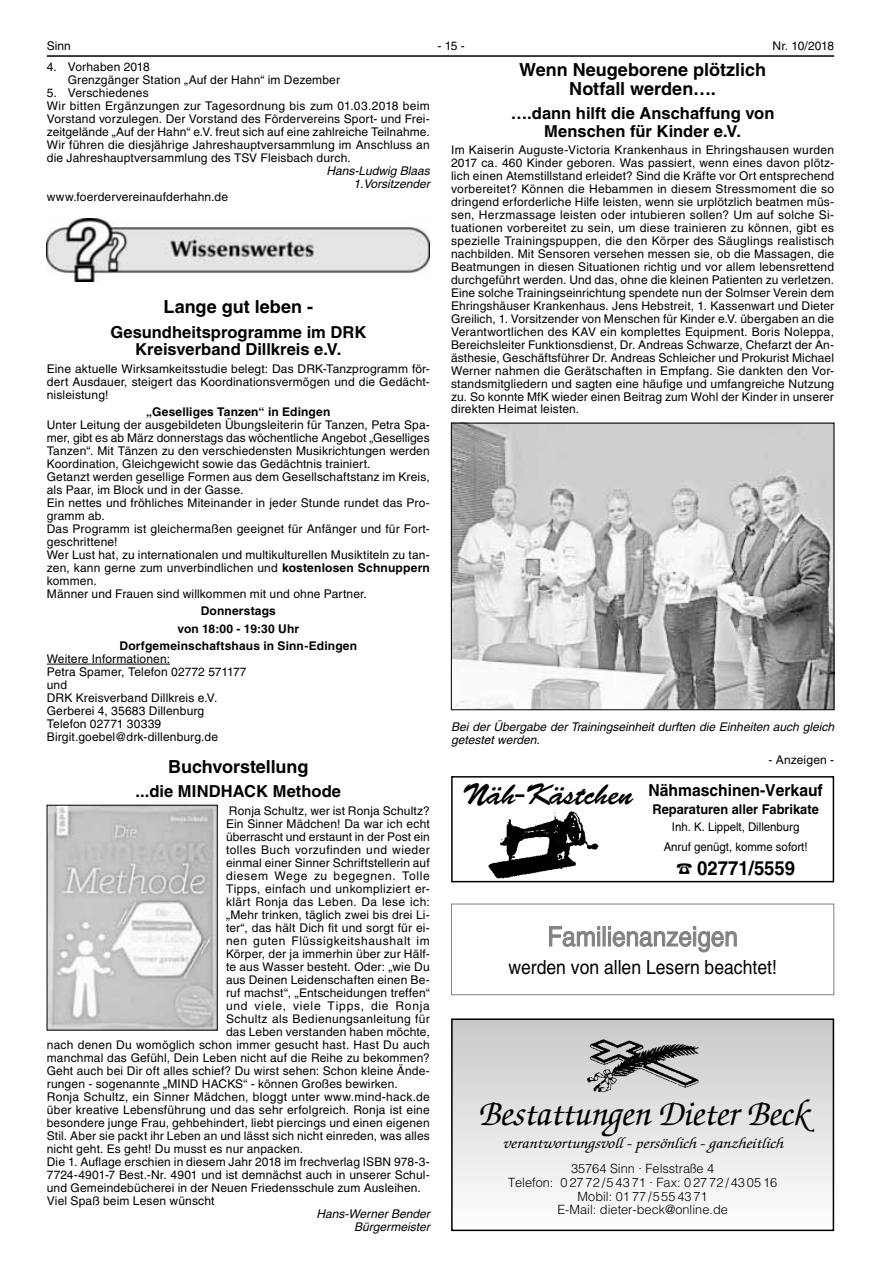
<style>
.page{position:relative;width:881px;height:1263px;background:#fff}
.page>*{position:absolute;margin:0;border:0;box-sizing:border-box;transform-origin:0 0}
.t1{font:italic 500 36px "Zapf Chancery LT";color:#000}
.t2{font:27px "Helvetica LT";color:#818181;scale:.9 1}
.t3{font:19.5px "Helvetica LT";color:#000;scale:.9 1}
.t4{font:700 19.5px "Helvetica LT";color:#000;scale:.95 1}
.t5{font:700 18px/19.5px "Helvetica LT";color:#000;text-align:center}
.t6{font:700 16.5px/17.9px "Helvetica LT";color:#000;text-align:center}
.t7{font:700 16.5px "Helvetica LT";color:#000;scale:.95 1}
.t8{font:italic 500 15px "Zapf Chancery LT";color:#000;scale:1.15 1}
.t9{font:700 13.5px "Helvetica LT";color:#000;scale:.95 1}
.t10{font:300 12.75px/13.8px "Helvetica LT";color:#000;text-align:center}
.t11{font:12px/13px "Helvetica LT";letter-spacing:.015em;color:#000}
.t12{font:italic 12px/13px "Helvetica LT";color:#000;text-align:right}
.t13{font:700 12px/17.2px "Helvetica LT";letter-spacing:.015em;color:#000;text-align:center}
.t14{font:12px "Helvetica LT";letter-spacing:.035em;color:#000}
.t15{font:12px/19.8px "Helvetica LT";letter-spacing:.015em;color:#000;text-align:center;scale:.95 1}
.t16{font:12px "Helvetica LT";letter-spacing:.05em;color:#000}
.t17{font:12px "Helvetica LT";letter-spacing:.065em;color:#000}
.t18{font:12px "Helvetica LT";letter-spacing:.055em;color:#000}
.s1{font-weight:700}
.s2{font-family:"Brush Script LT";font-weight:400;font-size:30px}
</style>
<div class="page">
<hr style="left:47px;top:55px;width:786px;height:2px;background:#000">
<hr style="left:47px;top:664px;width:123px;height:1px;background:#000">
<img style="left:47px;top:218px;width:382px;height:63px">
<img style="left:49px;top:807px;width:166px;height:221px">
<img style="left:453px;top:425px;width:378px;height:283px">
<div style="left:451px;top:423px;width:382px;height:287px;border:1px solid #000"></div>
<img style="left:488px;top:811px;width:111px;height:68px">
<div style="left:451px;top:776px;width:382px;height:106px;border:2px solid #000"></div>
<div style="left:451px;top:1019px;width:382px;height:211px;background:linear-gradient(to bottom,#c9c9c9,#fff)"></div>
<div style="left:451px;top:1018px;width:382px;height:213px;border:2px solid #000"></div>
<img style="left:586px;top:1035px;width:118px;height:68px">
<svg style="left:549px;top:926px;width:50px;height:21px"></svg>
<div style="left:602px;top:927px;width:3px;height:19px;border:1px solid #818181"></div>
<svg style="left:608px;top:927px;width:128px;height:26px"></svg>
<div style="left:451px;top:904px;width:382px;height:91px;border:1px solid #818181"></div>
<p class="t11" style="left:47px;top:40px;width:26px">Sinn</p>
<p class="t11" style="left:437px;top:40px;width:29px">-15-</p>
<p class="t11" style="left:772px;top:40px;width:63px">Nr. 10/2018</p>
<p class="t11" style="left:68px;top:62px;width:273px;text-indent:-21px">4. Vorhaben 2018<br>Grenzgänger Station „Auf der Hahn“ im Dezember</p>
<p class="t11" style="left:47px;top:88px;width:384px">5. Verschiedenes<br>Wir bitten Ergänzungen zur Tagesordnung bis zum 01.03.2018 beim Vorstand vorzulegen. Der Vorstand des Fördervereins Sport- und Frei&shy;zeitgelände „Auf der Hahn“ e.V. freut sich auf eine zahlreiche Teilnahme.<br>Wir führen die diesjährige Jahreshauptversammlung im Anschluss an die Jahreshauptversammlung des TSV Fleisbach durch.</p>
<p class="t12" style="left:326px;top:164px;width:105px">Hans-Ludwig Blaas<br>1.Vorsitzender</p>
<p class="t11" style="left:47px;top:192px;width:183px">www.foerdervereinaufderhahn.de</p>
<h3 class="t5" style="left:519px;top:60px;width:248px">Wenn Neugeborene plötzlich<br>Notfall werden….</h3>
<h3 class="t6" style="left:510px;top:105px;width:265px">….dann hilft die Anschaffung von<br>Menschen für Kinder e.V.</h3>
<p class="t11" style="left:451px;top:145px;width:384px;text-align:justify">Im Kaiserin Auguste-Victoria Krankenhaus in Ehringshausen wurden 2017 ca. 460 Kinder geboren. Was passiert, wenn eines davon plötz&shy;lich einen Atemstillstand erleidet? Sind die Kräfte vor Ort entsprechend vorbereitet? Können die Hebammen in diesem Stressmoment die so dringend erforderliche Hilfe leisten, wenn sie urplötzlich beatmen müs&shy;sen, Herzmassage leisten oder intubieren sollen? Um auf solche Si&shy;tuationen vorbereitet zu sein, um diese trainieren zu können, gibt es spezielle Trainingspuppen, die den Körper des Säuglings realistisch nachbilden. Mit Sensoren versehen messen sie, ob die Massagen, die Beatmungen in diesen Situationen richtig und vor allem lebensrettend durchgeführt werden. Und das, ohne die kleinen Patienten zu verletzen.<br>Eine solche Trainingseinrichtung spendete nun der Solmser Verein dem Ehringshäuser Krankenhaus. Jens Hebstreit, 1. Kassenwart und Dieter Greilich, 1. Vorsitzender von Menschen für Kinder e.V. übergaben an die Verantwortlichen des KAV ein komplettes Equipment. Boris Noleppa, Bereichsleiter Funktionsdienst, Dr. Andreas Schwarze, Chefarzt der An&shy;ästhesie, Geschäftsführer Dr. Andreas Schleicher und Prokurist Michael Werner nahmen die Gerätschaften in Empfang. Sie dankten den Vor&shy;standsmitgliedern und sagten eine häufige und umfangreiche Nutzung zu. So konnte MfK wieder einen Beitrag zum Wohl der Kinder in unserer direkten Heimat leisten.</p>
<h3 class="t5" style="left:163px;top:297px;width:151px">Lange gut leben -</h3>
<h3 class="t6" style="left:110px;top:323px;width:257px">Gesundheitsprogramme im DRK<br>Kreisverband Dillkreis e.V.</h3>
<p class="t11" style="left:47px;top:363px;width:384px;text-align:justify">Eine aktuelle Wirksamkeitsstudie belegt: Das DRK-Tanzprogramm för&shy;dert Ausdauer, steigert das Koordinationsvermögen und die Gedächt&shy;nisleistung!</p>
<p class="t13" style="left:146px;top:403px;width:186px">„Geselliges Tanzen“ in Edingen</p>
<p class="t11" style="left:47px;top:419px;width:384px">Unter Leitung der ausgebildeten Übungsleiterin für Tanzen, Petra Spa&shy;mer, gibt es ab März donnerstags das wöchentliche Angebot „Geselliges Tanzen“. Mit Tänzen zu den verschiedensten Musikrichtungen werden Koordination, Gleichgewicht sowie das Gedächtnis trainiert.<br>Getanzt werden gesellige Formen aus dem Gesellschaftstanz im Kreis, als Paar, im Block und in der Gasse.<br>Ein nettes und fröhliches Miteinander in jeder Stunde rundet das Pro&shy;gramm ab.<br>Das Programm ist gleichermaßen geeignet für Anfänger und für Fort&shy;geschrittene!<br>Wer Lust hat, zu internationalen und multikulturellen Musiktiteln zu tan&shy;zen, kann gerne zum unverbindlichen und <span class="s1">kostenlosen Schnuppern </span>kommen.<br>Männer und Frauen sind willkommen mit und ohne Partner.</p>
<p class="t13" style="left:119px;top:603px;width:239px">Donnerstags<br>von 18:00 - 19:30 Uhr<br>Dorfgemeinschaftshaus in Sinn-Edingen</p>
<p class="t11" style="left:47px;top:653px;width:201px">Weitere Informationen:<br>Petra Spamer, Telefon 02772 571177 und<br>DRK Kreisverband Dillkreis e.V.<br>Gerberei 4, 35683 Dillenburg<br>Telefon 02771 30339<br>Birgit.goebel@drk-dillenburg.de</p>
<h3 class="t5" style="left:168px;top:757px;width:142px">Buchvorstellung</h3>
<h3 class="t6" style="left:135px;top:783px;width:207px">...die MINDHACK Methode</h3>
<p class="t11" style="left:229px;top:805px;width:202px">Ronja Schultz, wer ist Ronja Schultz?</p>
<p class="t11" style="left:226px;top:818px;width:205px">Ein Sinner Mädchen! Da war ich echt</p>
<p class="t11" style="left:226px;top:831px;width:205px">überrascht und erstaunt in der Post ein</p>
<p class="t14" style="left:226px;top:845px;width:205px">tolles Buch vorzufinden und wieder</p>
<p class="t11" style="left:226px;top:857px;width:205px">einmal einer Sinner Schriftstellerin auf</p>
<p class="t18" style="left:226px;top:871px;width:205px">diesem Wege zu begegnen. Tolle</p>
<p class="t11" style="left:226px;top:883px;width:205px">Tipps, einfach und unkompliziert er-</p>
<p class="t14" style="left:226px;top:897px;width:205px">klärt Ronja das Leben. Da lese ich:</p>
<p class="t11" style="left:226px;top:909px;width:205px">„Mehr trinken, täglich zwei bis drei Li-</p>
<p class="t11" style="left:226px;top:922px;width:205px">ter“, das hält Dich fit und sorgt für ei-</p>
<p class="t16" style="left:226px;top:936px;width:205px">nen guten Flüssigkeitshaushalt im</p>
<p class="t11" style="left:226px;top:948px;width:205px">Körper, der ja immerhin über zur Hälf-</p>
<p class="t11" style="left:226px;top:961px;width:205px">te aus Wasser besteht. Oder: „wie Du</p>
<p class="t11" style="left:226px;top:974px;width:205px">aus Deinen Leidenschaften einen Be-</p>
<p class="t11" style="left:226px;top:987px;width:205px">ruf machst“, „Entscheidungen treffen“</p>
<p class="t17" style="left:226px;top:1001px;width:205px">und viele, viele Tipps, die Ronja</p>
<p class="t11" style="left:226px;top:1013px;width:205px">Schultz als Bedienungsanleitung für</p>
<p class="t11" style="left:226px;top:1026px;width:205px">das Leben verstanden haben möchte,</p>
<p class="t11" style="left:47px;top:1039px;width:384px">nach denen Du womöglich schon immer gesucht hast. Hast Du auch</p>
<p class="t11" style="left:47px;top:1052px;width:384px">manchmal das Gefühl, Dein Leben nicht auf die Reihe zu bekommen?</p>
<p class="t11" style="left:47px;top:1065px;width:384px">Geht auch bei Dir oft alles schief? Du wirst sehen: Schon kleine Ände-</p>
<p class="t11" style="left:47px;top:1078px;width:352px">rungen - sogenannte „MIND HACKS“ - können Großes bewirken.</p>
<p class="t11" style="left:47px;top:1091px;width:384px">Ronja Schultz, ein Sinner Mädchen, bloggt unter www.mind-hack.de</p>
<p class="t11" style="left:47px;top:1104px;width:384px">über kreative Lebensführung und das sehr erfolgreich. Ronja ist eine</p>
<p class="t11" style="left:47px;top:1117px;width:384px">besondere junge Frau, gehbehindert, liebt piercings und einen eigenen</p>
<p class="t11" style="left:47px;top:1130px;width:384px">Stil. Aber sie packt ihr Leben an und lässt sich nicht einreden, was alles</p>
<p class="t11" style="left:47px;top:1143px;width:258px">nicht geht. Es geht! Du musst es nur anpacken.</p>
<p class="t11" style="left:47px;top:1156px;width:384px">Die 1. Auflage erschien in diesem Jahr 2018 im frechverlag ISBN 978-3-</p>
<p class="t11" style="left:47px;top:1169px;width:384px">7724-4901-7 Best.-Nr. 4901 und ist demnächst auch in unserer Schul-</p>
<p class="t11" style="left:47px;top:1182px;width:375px">und Gemeindebücherei in der Neuen Friedensschule zum Ausleihen.</p>
<p class="t11" style="left:47px;top:1195px;width:169px">Viel Spaß beim Lesen wünscht</p>
<p class="t12" style="left:316px;top:1207px;width:115px">Hans-Werner Bender<br>Bürgermeister</p>
<p class="t12" style="left:451px;top:721px;width:384px;text-align:left">Bei der Übergabe der Trainingseinheit durften die Einheiten auch gleich getestet werden.</p>
<h3 class="t7" style="left:462px;top:781px;width:381px"><span class="s2">Näh-Kästchen</span> Nähmaschinen-Verkauf</h3>
<p class="t9" style="left:652px;top:801px;width:176px">Reparaturen aller Fabrikate</p>
<p class="t15" style="left:663px;top:817px;width:153px">Inh. K. Lippelt, Dillenburg<br>Anruf genügt, komme sofort!</p>
<h3 class="t4" style="left:697px;top:856px;width:104px">02771/5559</h3>
<p class="t11" style="left:768px;top:755px;width:67px">- Anzeigen -</p>
<h2 class="t2" style="left:547px;top:927px;width:213px">Familienanzeigen</h2>
<h3 class="t3" style="left:508px;top:960px;width:300px">werden von allen Lesern beachtet!</h3>
<h1 class="t1" style="left:477px;top:1095px;width:331px">Bestattungen Dieter Beck</h1>
<p class="t8" style="left:502px;top:1135px;width:245px">verantwortungsvoll - persönlich - ganzheitlich</p>
<p class="t10" style="left:508px;top:1161px;width:270px">35764 Sinn · Felsstraße 4<br>Telefon: 02772/54371 · Fax: 02772/430516<br>Mobil: 01 77 /5554371<br>E-Mail: dieter-beck@online.de</p>
</div>
